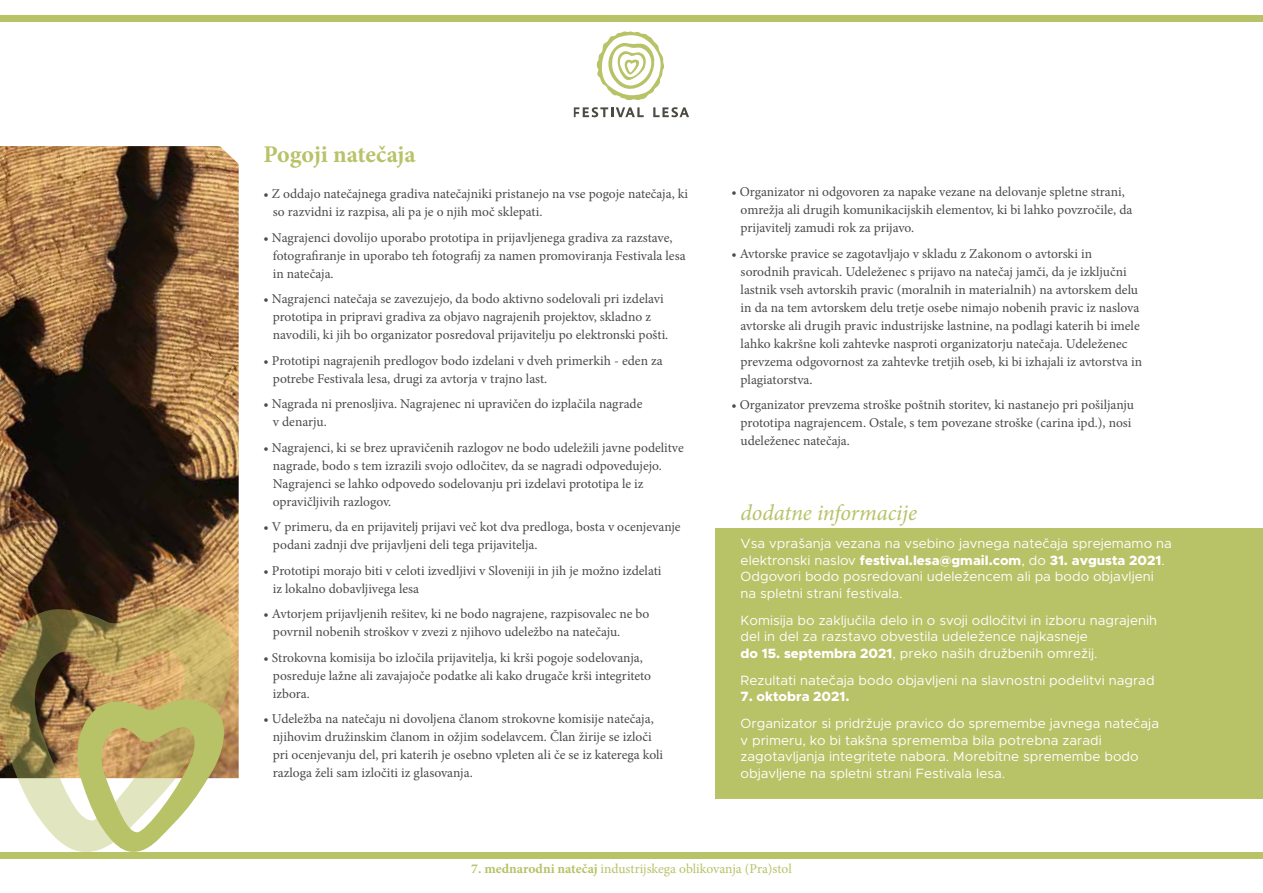
<style>
.page{position:relative;width:1263px;height:893px;background:#fff}
.page>*{position:absolute;margin:0;border:0;box-sizing:border-box;transform-origin:0 0}
.t1{font:700 24px "Minion Pro";color:#b8c267}
.t2{font:italic 22.5px "Minion Pro";letter-spacing:-.005em;color:#b8c267}
.t3{font:13.5px/18px "Minion Pro";color:#4a4a49}
.t4{font:13.5px/16.5px "Metropolis";color:#fff}
.t5{font:13.5px "Minion Pro";letter-spacing:-.005em;color:#b8c266}
.t6{font:800 13.5px "Metropolis";color:#fff}
.s1{font-weight:800}
.s2{font-weight:700}
</style>
<div class="page">
<img style="left:0;top:146px;width:239px;height:632px">
<div style="left:715px;top:528px;width:548px;height:271px;background:#b8c267"></div>
<div style="left:0;top:852px;width:1263px;height:7px;background:#b8c267"></div>
<div style="left:0;top:15px;width:1263px;height:7px;background:#b8c267"></div>
<svg style="left:0;top:605px;width:234px;height:247px;background:#bdad79"></svg>
<svg style="left:597px;top:32px;width:67px;height:68px"></svg>
<svg style="left:574px;top:107px;width:70px;height:10px"></svg>
<svg style="left:653px;top:107px;width:36px;height:10px"></svg>
<h1 class="t1" style="left:264px;top:137px;width:154px">Pogoji natečaja</h1>
<p class="t3" style="left:273px;top:185px;width:417px;text-indent:-9px">• Z oddajo natečajnega gradiva natečajniki pristanejo na vse pogoje natečaja, ki so razvidni iz razpisa, ali pa je o njih moč sklepati.</p>
<p class="t3" style="left:273px;top:228px;width:414px;text-indent:-9px">• Nagrajenci dovolijo uporabo prototipa in prijavljenega gradiva za razstave, fotografiranje in uporabo teh fotografij za namen promoviranja Festivala lesa in natečaja.</p>
<p class="t3" style="left:273px;top:290px;width:397px;text-indent:-9px">• Nagrajenci natečaja se zavezujejo, da bodo aktivno sodelovali pri izdelavi prototipa in pripravi gradiva za objavo nagrajenih projektov, skladno z navodili, ki jih bo organizator posredoval prijavitelju po elektronski pošti.</p>
<p class="t3" style="left:273px;top:351px;width:391px;text-indent:-9px">• Prototipi nagrajenih predlogov bodo izdelani v dveh primerkih - eden za potrebe Festivala lesa, drugi za avtorja v trajno last.</p>
<p class="t3" style="left:273px;top:395px;width:371px;text-indent:-9px">• Nagrada ni prenosljiva. Nagrajenec ni upravičen do izplačila nagrade v denarju.</p>
<p class="t3" style="left:273px;top:438px;width:412px;text-indent:-9px">• Nagrajenci, ki se brez upravičenih razlogov ne bodo udeležili javne podelitve nagrade, bodo s tem izrazili svojo odločitev, da se nagradi odpovedujejo.<br>Nagrajenci se lahko odpovedo sodelovanju pri izdelavi prototipa le iz opravičljivih razlogov.</p>
<p class="t3" style="left:273px;top:518px;width:409px;text-indent:-9px">• V primeru, da en prijavitelj prijavi več kot dva predloga, bosta v ocenjevanje podani zadnji dve prijavljeni deli tega prijavitelja.</p>
<p class="t3" style="left:273px;top:561px;width:390px;text-indent:-9px">• Prototipi morajo biti v celoti izvedljivi v Sloveniji in jih je možno izdelati iz lokalno dobavljivega lesa</p>
<p class="t3" style="left:273px;top:605px;width:378px;text-indent:-9px">• Avtorjem prijavljenih rešitev, ki ne bodo nagrajene, razpisovalec ne bo povrnil nobenih stroškov v zvezi z njihovo udeležbo na natečaju.</p>
<p class="t3" style="left:273px;top:648px;width:380px;text-indent:-9px">• Strokovna komisija bo izločila prijavitelja, ki krši pogoje sodelovanja, posreduje lažne ali zavajajoče podatke ali kako drugače krši integriteto izbora.</p>
<p class="t3" style="left:273px;top:710px;width:392px;text-indent:-9px">• Udeležba na natečaju ni dovoljena članom strokovne komisije natečaja, njihovim družinskim članom in ožjim sodelavcem. Član žirije se izloči pri ocenjevanju del, pri katerih je osebno vpleten ali če se iz katerega koli razloga želi sam izločiti iz glasovanja.</p>
<p class="t3" style="left:741px;top:183px;width:393px;text-indent:-9px">• Organizator ni odgovoren za napake vezane na delovanje spletne strani, omrežja ali drugih komunikacijskih elementov, ki bi lahko povzročile, da prijavitelj zamudi rok za prijavo.</p>
<p class="t3" style="left:741px;top:245px;width:403px;text-indent:-9px">• Avtorske pravice se zagotavljajo v skladu z Zakonom o avtorski in sorodnih pravicah. Udeleženec s prijavo na natečaj jamči, da je izključni lastnik vseh avtorskih pravic (moralnih in materialnih) na avtorskem delu in da na tem avtorskem delu tretje osebe nimajo nobenih pravic iz naslova avtorske ali drugih pravic industrijske lastnine, na podlagi katerih bi imele lahko kakršne koli zahtevke nasproti organizatorju natečaja. Udeleženec prevzema odgovornost za zahtevke tretjih oseb, ki bi izhajali iz avtorstva in plagiatorstva.</p>
<p class="t3" style="left:741px;top:396px;width:395px;text-indent:-9px">• Organizator prevzema stroške poštnih storitev, ki nastanejo pri pošiljanju prototipa nagrajencem. Ostale, s tem povezane stroške (carina ipd.), nosi udeleženec natečaja.</p>
<h2 class="t2" style="left:741px;top:497px;width:178px">dodatne informacije</h2>
<p class="t4" style="left:741px;top:535px;width:433px">Vsa vprašanja vezana na vsebino javnega natečaja sprejemamo na elektronski naslov <span class="s1">festival.lesa@gmail.com</span>, do <span class="s1">31. avgusta 2021</span>.<br>Odgovori bodo posredovani udeležencem ali pa bodo objavljeni na spletni strani festivala.</p>
<p class="t4" style="left:741px;top:612px;width:418px">Komisija bo zaključila delo in o svoji odločitvi in izboru nagrajenih del in del za razstavo obvestila udeležence najkasneje<br><span class="s1">do 15. septembra 2021</span>, preko naših družbenih omrežij.</p>
<p class="t4" style="left:741px;top:672px;width:415px">Rezultati natečaja bodo objavljeni na slavnostni podelitvi nagrad</p>
<p class="t6" style="left:741px;top:688px;width:110px">7. oktobra 2021.</p>
<p class="t4" style="left:741px;top:715px;width:420px">Organizator si pridržuje pravico do spremembe javnega natečaja v primeru, ko bi takšna sprememba bila potrebna zaradi zagotavljanja integritete nabora. Morebitne spremembe bodo objavljene na spletni strani Festivala lesa.</p>
<p class="t5" style="left:471px;top:860px;width:322px"><span class="s2">7. mednarodni natečaj</span> industrijskega oblikovanja (Pra)stol</p>
</div>
